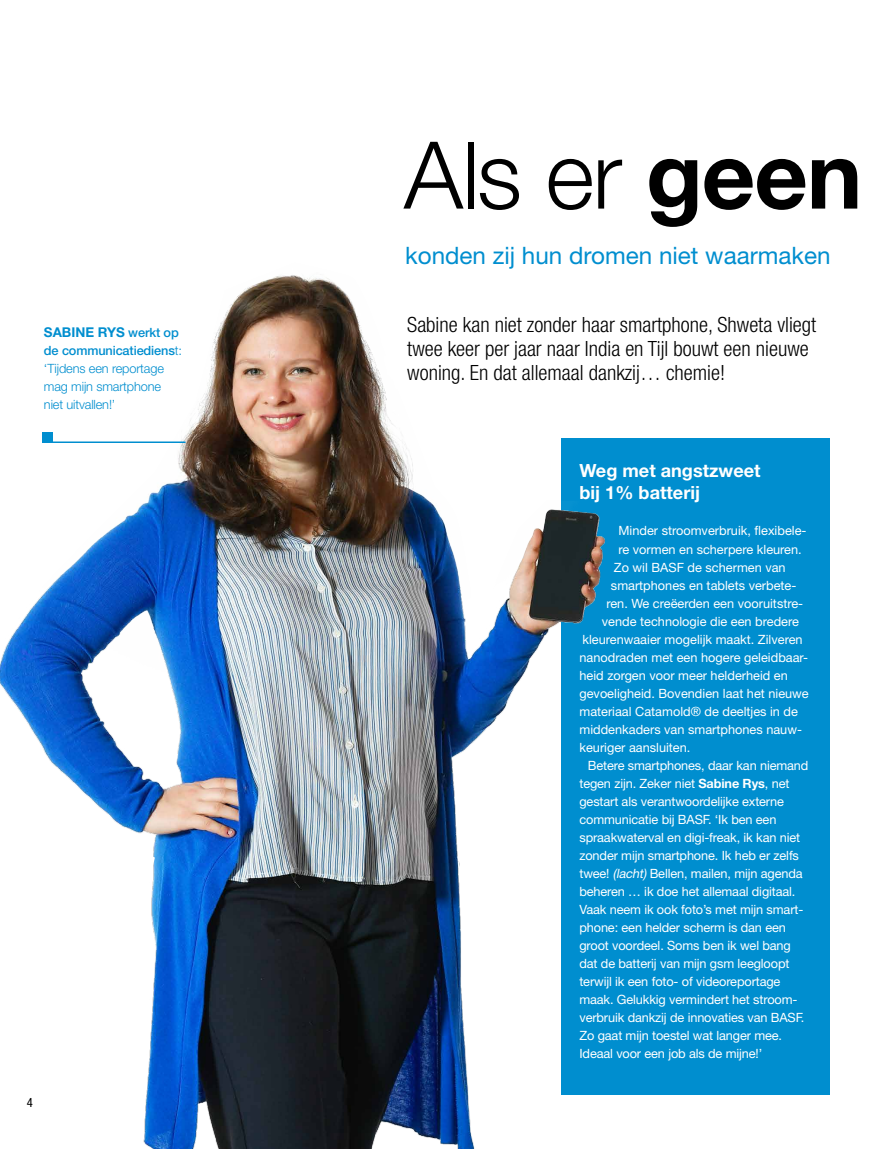
<style>
.page{position:relative;width:872px;height:1149px;background:#fff}
.page>*{position:absolute;margin:0;border:0;box-sizing:border-box;transform-origin:0 0}
.t1{font:300 93.45px "Helvetica Neue LT Std";color:#000}
.t2{font:24px "Helvetica Neue LT Std";color:#008ecf}
.t3{font:300 condensed 21px/24px "Helvetica Neue LT Std";color:#000}
.t4{font:700 18.15px/21.8px "Helvetica Neue LT Std";color:#fff}
.t5{font:700 13.5px "Helvetica Neue LT Std";color:#008ecf}
.t6{font:12.75px "Helvetica Neue LT Std";letter-spacing:-.01em;color:#fff}
.t7{font:300 12.75px/18px "Helvetica Neue LT Std";letter-spacing:-.01em;color:#008ecf}
.t8{font:condensed 12.75px "Helvetica Neue LT Std";color:#000}
.s1{font-weight:500;font-size:12.75px}
.s2{font-weight:500}
.s3{font-weight:700}
.s4{font-style:italic}
</style>
<div class="page">
<div style="left:561px;top:438px;width:268px;height:656px;background:#008ecf"></div>
<img style="left:0;top:275px;width:619px;height:873px">
<hr style="left:48px;top:441px;width:137px;height:2px;background:#008ecf">
<div style="left:43px;top:432px;width:10px;height:11px;background:#008ecf"></div>
<p class="t5" style="left:44px;top:324px;width:136px">SABINE RYS <span class="s1">werkt op</span></p>
<p class="t7" style="left:44px;top:341px;width:140px"><span class="s2">de communicatiediens</span>t: ‘Tijdens een reportage mag mijn smartphone niet uitvallen!’</p>
<p class="t8" style="left:27px;top:1094px;width:8px">4</p>
<h1 class="t1" style="left:404px;top:118px;width:460px">Als er <span class="s3">geen</span></h1>
<h2 class="t2" style="left:405px;top:241px;width:427px">konden zij hun dromen niet waarmaken</h2>
<h3 class="t3" style="left:407px;top:313px;width:410px">Sabine kan niet zonder haar smartphone, Shweta vliegt twee keer per jaar naar India en Tijl bouwt een nieuwe woning. En dat allemaal dankzij… chemie!</h3>
<h3 class="t4" style="left:579px;top:459px;width:183px">Weg met angstzweet bij 1% batterij</h3>
<p class="t6" style="left:618px;top:523px;width:189px">Minder stroomverbruik, flexibele-</p>
<p class="t6" style="left:618px;top:541px;width:185px">re vormen en scherpere kleuren.</p>
<p class="t6" style="left:614px;top:559px;width:173px">Zo wil BASF de schermen van</p>
<p class="t6" style="left:611px;top:577px;width:187px">smartphones en tablets verbete-</p>
<p class="t6" style="left:606px;top:595px;width:198px">ren. We creëerden een vooruitstre-</p>
<p class="t6" style="left:602px;top:613px;width:198px">vende technologie die een bredere</p>
<p class="t6" style="left:582px;top:631px;width:222px">kleurenwaaier mogelijk maakt. Zilveren</p>
<p class="t6" style="left:579px;top:649px;width:230px">nanodraden met een hogere geleidbaar-</p>
<p class="t6" style="left:579px;top:667px;width:210px">heid zorgen voor meer helderheid en</p>
<p class="t6" style="left:579px;top:685px;width:231px">gevoeligheid. Bovendien laat het nieuwe</p>
<p class="t6" style="left:579px;top:703px;width:220px">materiaal Catamold® de deeltjes in de</p>
<p class="t6" style="left:579px;top:721px;width:224px">middenkaders van smartphones nauw-</p>
<p class="t6" style="left:579px;top:739px;width:112px">keuriger aansluiten.</p>
<p class="t6" style="left:588px;top:757px;width:222px">Betere smartphones, daar kan niemand</p>
<p class="t6" style="left:579px;top:775px;width:211px">tegen zijn. Zeker niet <span class="s3">Sabine Rys</span>, net</p>
<p class="t6" style="left:579px;top:793px;width:206px">gestart als verantwoordelijke externe</p>
<p class="t6" style="left:579px;top:811px;width:198px">communicatie bij BASF. ‘Ik ben een</p>
<p class="t6" style="left:579px;top:829px;width:222px">spraakwaterval en digi-freak, ik kan niet</p>
<p class="t6" style="left:579px;top:847px;width:221px">zonder mijn smartphone. Ik heb er zelfs</p>
<p class="t6" style="left:579px;top:865px;width:225px">twee! <span class="s4">(lacht)</span> Bellen, mailen, mijn agenda</p>
<p class="t6" style="left:579px;top:883px;width:217px">beheren … ik doe het allemaal digitaal.</p>
<p class="t6" style="left:579px;top:901px;width:225px">Vaak neem ik ook foto’s met mijn smart-</p>
<p class="t6" style="left:579px;top:919px;width:208px">phone: een helder scherm is dan een</p>
<p class="t6" style="left:579px;top:937px;width:213px">groot voordeel. Soms ben ik wel bang</p>
<p class="t6" style="left:579px;top:955px;width:211px">dat de batterij van mijn gsm leegloopt</p>
<p class="t6" style="left:579px;top:973px;width:202px">terwijl ik een foto- of videoreportage</p>
<p class="t6" style="left:579px;top:991px;width:219px">maak. Gelukkig vermindert het stroom-</p>
<p class="t6" style="left:579px;top:1009px;width:226px">verbruik dankzij de innovaties van BASF.</p>
<p class="t6" style="left:579px;top:1027px;width:204px">Zo gaat mijn toestel wat langer mee.</p>
<p class="t6" style="left:579px;top:1045px;width:184px">Ideaal voor een job als de mijne!’</p>
</div>
